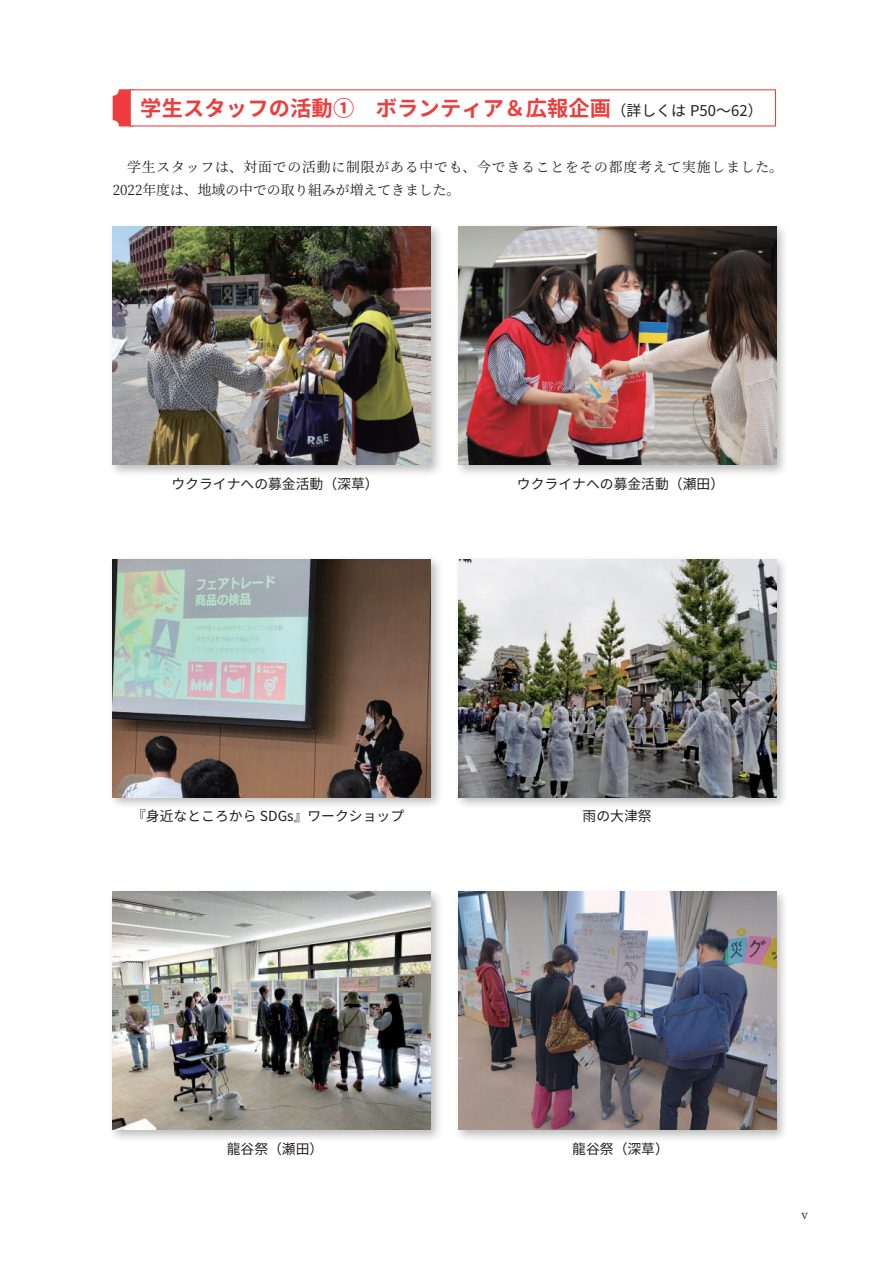
<style>
.page{position:relative;width:893px;height:1263px;background:#fff}
.page>*{position:absolute;margin:0;border:0;box-sizing:border-box;transform-origin:0 0}
.t1{font:700 21.3px "Noto Sans CJ Kjp";letter-spacing:.005em;color:#ee3d3c}
.t2{font:13.8px/23.4px "Noto Serif CJ Kjp";letter-spacing:.06em;color:#231f20}
.t3{font:13.8px "Noto Sans CJ Kjp";color:#231f20}
.t4{font:12px "Noto Serif CJ Kjp";color:#231f20}
.s1{font-weight:400;font-size:14.85px;color:#231f20}
</style>
<div class="page">
<div style="left:113px;top:89px;width:27px;height:37px;background:#ee3d3c;border-radius:6px"></div>
<div style="left:130px;top:89px;width:646px;height:37px;background:#fff;border:1px solid #ee3d3c"></div>
<div style="left:109px;top:222px;width:334px;height:255px;background:#231f20;opacity:.3"></div>
<img style="left:113px;top:226px;width:318px;height:239px">
<div style="left:109px;top:888px;width:334px;height:254px;background:#231f20;opacity:.3"></div>
<img style="left:113px;top:892px;width:318px;height:238px">
<div style="left:109px;top:555px;width:334px;height:255px;background:#231f20;opacity:.3"></div>
<img style="left:113px;top:559px;width:318px;height:238px">
<div style="left:454px;top:222px;width:335px;height:255px;background:#231f20;opacity:.3"></div>
<img style="left:458px;top:226px;width:318px;height:239px">
<div style="left:454px;top:888px;width:335px;height:254px;background:#231f20;opacity:.3"></div>
<img style="left:458px;top:892px;width:318px;height:238px">
<div style="left:454px;top:555px;width:335px;height:255px;background:#231f20;opacity:.3"></div>
<img style="left:458px;top:559px;width:318px;height:238px">
<h1 class="t1" style="left:140px;top:96px;width:624px">学生スタッフの活動①　ボランティア＆広報企画<span class="s1">（詳しくは P50〜62）</span></h1>
<p class="t2" style="left:113px;top:155px;width:672px">　学生スタッフは、対面での活動に制限がある中でも、今できることをその都度考えて実施しました。<br>2022年度は、地域の中での取り組みが増えてきました。</p>
<p class="t3" style="left:171px;top:476px;width:209px">ウクライナへの募金活動（深草）</p>
<p class="t3" style="left:517px;top:476px;width:209px">ウクライナへの募金活動（瀬田）</p>
<p class="t3" style="left:132px;top:808px;width:274px">『身近なところから SDGs』ワークショップ</p>
<p class="t3" style="left:227px;top:1141px;width:98px">龍谷祭（瀬田）</p>
<p class="t3" style="left:583px;top:808px;width:71px">雨の大津祭</p>
<p class="t3" style="left:572px;top:1141px;width:98px">龍谷祭（深草）</p>
<p class="t4" style="left:801px;top:1208px;width:8px">v</p>
</div>
